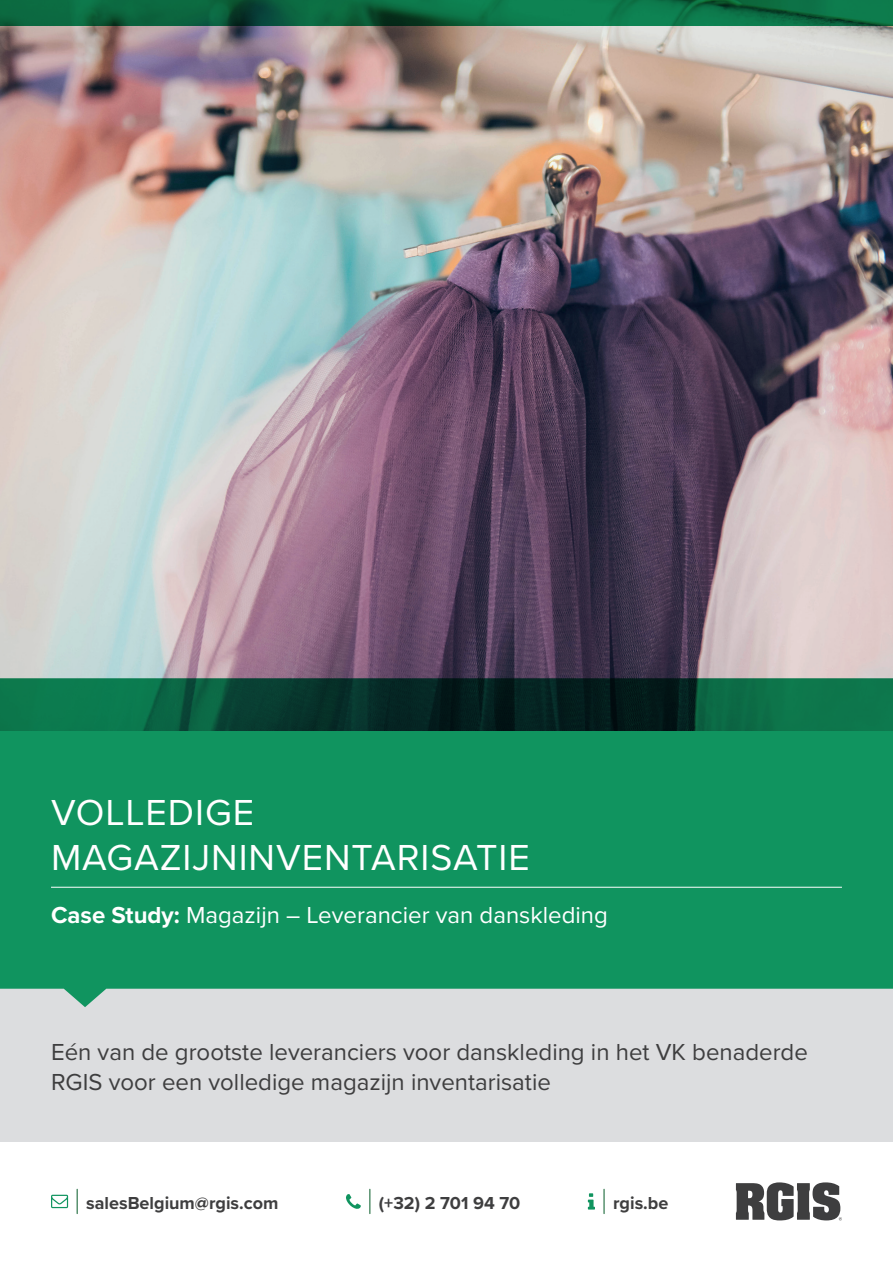
<style>
.page{position:relative;width:893px;height:1263px;background:#fff}
.page>*{position:absolute;margin:0;border:0;box-sizing:border-box;transform-origin:0 0}
.t1{font:37.5px/45px "Proxima Nova";letter-spacing:.025em;color:#fff}
.t2{font:24px/30px "Proxima Nova";color:#3e3e3f}
.t3{font:24px "Proxima Nova";color:#fff}
.t4{font:700 18px "Proxima Nova";color:#3e3e3f}
.s1{font-weight:700}
</style>
<div class="page">
<hr style="left:603px;top:1189px;width:2px;height:24px;background:#216d3f">
<svg style="left:588px;top:1193px;width:7px;height:16px"></svg>
<svg style="left:77px;top:1189px;width:1px;height:24px"></svg>
<svg style="left:51px;top:1195px;width:17px;height:13px"></svg>
<svg style="left:736px;top:1182px;width:106px;height:38px"></svg>
<svg style="left:369px;top:1189px;width:1px;height:24px"></svg>
<svg style="left:346px;top:1194px;width:15px;height:15px"></svg>
<div style="left:0;top:989px;width:893px;height:153px;background:#dcdddf"></div>
<svg style="left:0;top:731px;width:893px;height:276px;fill:#10945f"></svg>
<hr style="left:51px;top:887px;width:791px;height:1px;background:#fff">
<img style="left:0;top:26px;width:893px;height:705px">
<svg style="left:0;top:0;width:893px;height:26px"></svg>
<h1 class="t1" style="left:51px;top:788px;width:480px">VOLLEDIGE<br>MAGAZIJNINVENTARISATIE</h1>
<p class="t3" style="left:51px;top:897px;width:558px"><span class="s1">Case Study:</span> Magazijn – Leverancier van danskleding</p>
<p class="t2" style="left:51px;top:1036px;width:758px">Eén van de grootste leveranciers voor danskleding in het VK benaderde<br>RGIS voor een volledige magazijn inventarisatie</p>
<p class="t4" style="left:86px;top:1189px;width:194px">salesBelgium@rgis.com</p>
<p class="t4" style="left:379px;top:1189px;width:143px">(+32) 2 701 94 70</p>
<p class="t4" style="left:613px;top:1189px;width:57px">rgis.be</p>
</div>
